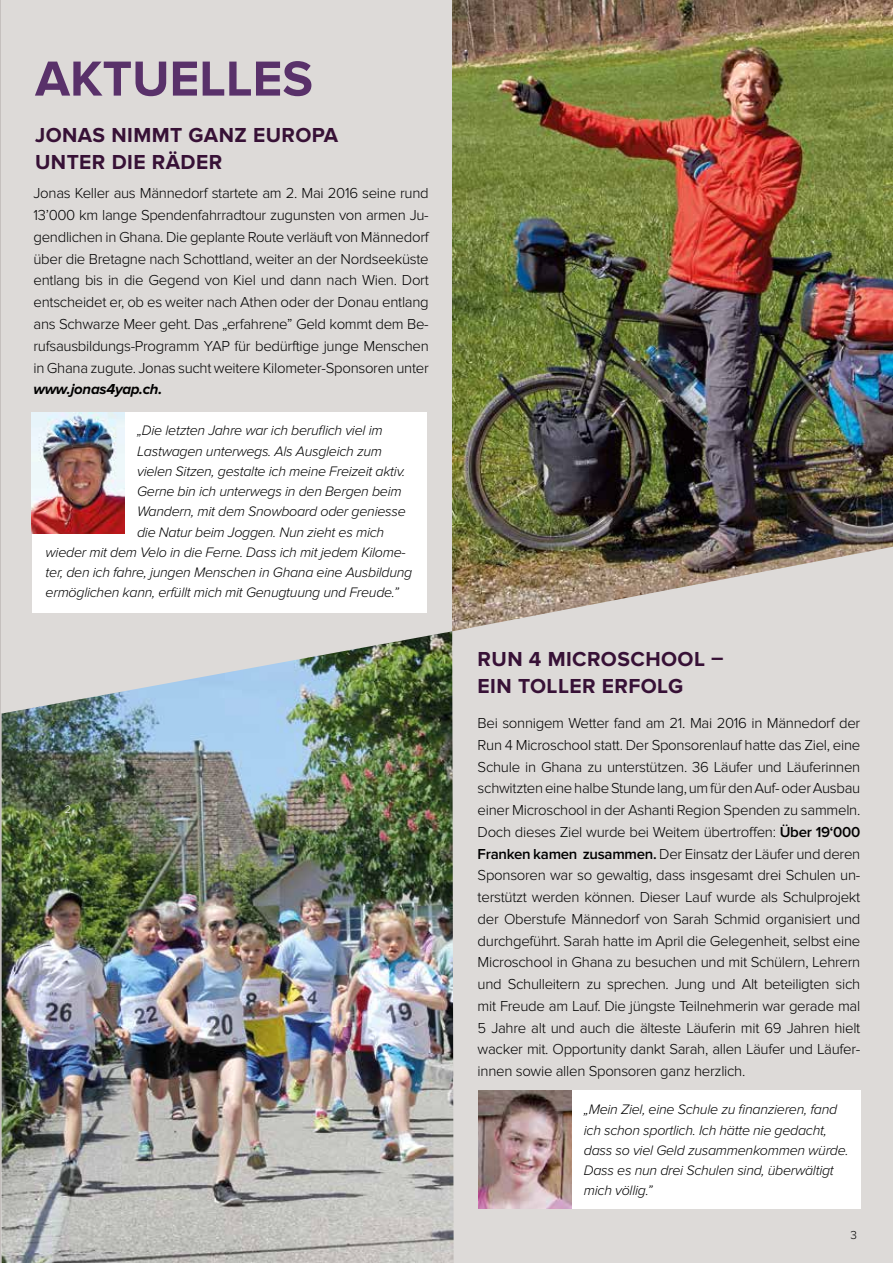
<style>
.page{position:relative;width:893px;height:1263px;background:#fff}
.page>*{position:absolute;margin:0;border:0;box-sizing:border-box;transform-origin:0 0}
.t1{font:700 51px "Proxima Nova";color:#59316a}
.t2{font:700 21px/27px "Proxima Nova";letter-spacing:.02em;color:#371136}
.t3{font:300 15px/21.8px "Proxima Nova";letter-spacing:-.02em;color:#000;text-align:justify}
.t4{font:italic 700 15px "Proxima Nova";letter-spacing:-.02em;color:#000}
.t5{font:italic 300 14.25px/20.2px "Proxima Nova";letter-spacing:-.02em;color:#000}
.t6{font:300 12px "Proxima Nova";color:#000}
.t7{font:300 11.25px "Proxima Nova";color:#fff}
.s1{font-weight:600}
</style>
<div class="page">
<hr style="left:0;top:0;width:2px;height:1263px;background:#c5c0be">
<img style="left:452px;top:0;width:441px;height:547px">
<svg style="left:452px;top:547px;width:441px;height:716px;fill:#dddad8"></svg>
<div style="left:2px;top:0;width:450px;height:834px;background:#dddad8"></div>
<img style="left:2px;top:631px;width:452px;height:632px">
<div style="left:32px;top:412px;width:394px;height:201px;background:#fff"></div>
<img style="left:32px;top:412px;width:92px;height:122px">
<div style="left:479px;top:1090px;width:381px;height:119px;background:#fff"></div>
<img style="left:479px;top:1090px;width:92px;height:119px">
<h1 class="t1" style="left:35px;top:49px;width:279px">AKTUELLES</h1>
<h2 class="t2" style="left:35px;top:122px;width:305px">JONAS NIMMT GANZ EUROPA<br>UNTER DIE RÄDER</h2>
<p class="t3" style="left:34px;top:183px;width:397px">Jonas Keller aus Männedorf startete am 2. Mai 2016 seine rund 13’000 km lange Spendenfahrradtour zugunsten von armen Ju&shy;gendlichen in Ghana. Die geplante Route verläuft von Männedorf über die Bretagne nach Schottland, weiter an der Nordseeküste entlang bis in die Gegend von Kiel und dann nach Wien. Dort entscheidet er, ob es weiter nach Athen oder der Donau entlang ans Schwarze Meer geht. Das „erfahrene” Geld kommt dem Be&shy;rufsausbildungs-Programm YAP für bedürftige junge Menschen in Ghana zugute. Jonas sucht weitere Kilometer-Sponsoren unter</p>
<p class="t4" style="left:34px;top:381px;width:130px">www.jonas4yap.ch.</p>
<p class="t5" style="left:137px;top:421px;width:247px">„Die letzten Jahre war ich beruflich viel im</p>
<p class="t5" style="left:137px;top:441px;width:247px">Lastwagen unterwegs. Als Ausgleich zum</p>
<p class="t5" style="left:137px;top:461px;width:270px">vielen Sitzen, gestalte ich meine Freizeit aktiv.</p>
<p class="t5" style="left:137px;top:481px;width:266px">Gerne bin ich unterwegs in den Bergen beim</p>
<p class="t5" style="left:137px;top:502px;width:270px">Wandern, mit dem Snowboard oder geniesse</p>
<p class="t5" style="left:137px;top:522px;width:249px">die Natur beim Joggen. Nun zieht es mich</p>
<p class="t5" style="left:46px;top:542px;width:362px">wieder mit dem Velo in die Ferne. Dass ich mit jedem Kilome-</p>
<p class="t5" style="left:46px;top:562px;width:368px">ter, den ich fahre, jungen Menschen in Ghana eine Ausbildung</p>
<p class="t5" style="left:46px;top:583px;width:355px">ermöglichen kann, erfüllt mich mit Genugtuung und Freude.”</p>
<p class="t7" style="left:65px;top:802px;width:8px">2</p>
<h2 class="t2" style="left:478px;top:646px;width:248px">RUN 4 MICROSCHOOL –<br>EIN TOLLER ERFOLG</h2>
<p class="t3" style="left:478px;top:712px;width:384px">Bei sonnigem Wetter fand am 21. Mai 2016 in Männedorf der Run 4 Microschool statt. Der Sponsorenlauf hatte das Ziel, eine Schule in Ghana zu unterstützen. 36 Läufer und Läuferinnen schwitzten eine halbe Stunde lang, um für den Auf- oder Ausbau einer Microschool in der Ashanti Region Spenden zu sammeln.<br>Doch dieses Ziel wurde bei Weitem übertroffen: <span class="s1">Über 19‘000<br>Franken kamen zusammen.</span> Der Einsatz der Läufer und deren Sponsoren war so gewaltig, dass insgesamt drei Schulen un&shy;terstützt werden können. Dieser Lauf wurde als Schulprojekt der Oberstufe Männedorf von Sarah Schmid organisiert und durchgeführt. Sarah hatte im April die Gelegenheit, selbst eine Microschool in Ghana zu besuchen und mit Schülern, Lehrern und Schulleitern zu sprechen. Jung und Alt beteiligten sich mit Freude am Lauf. Die jüngste Teilnehmerin war gerade mal 5 Jahre alt und auch die älteste Läuferin mit 69 Jahren hielt wacker mit. Opportunity dankt Sarah, allen Läufer und Läufer&shy;innen sowie allen Sponsoren ganz herzlich.</p>
<p class="t5" style="left:584px;top:1100px;width:266px">„Mein Ziel, eine Schule zu finanzieren, fand ich schon sportlich. Ich hätte nie gedacht, dass so viel Geld zusammenkommen würde.<br>Dass es nun drei Schulen sind, überwältigt mich völlig.”</p>
<p class="t6" style="left:850px;top:1228px;width:8px">3</p>
</div>
